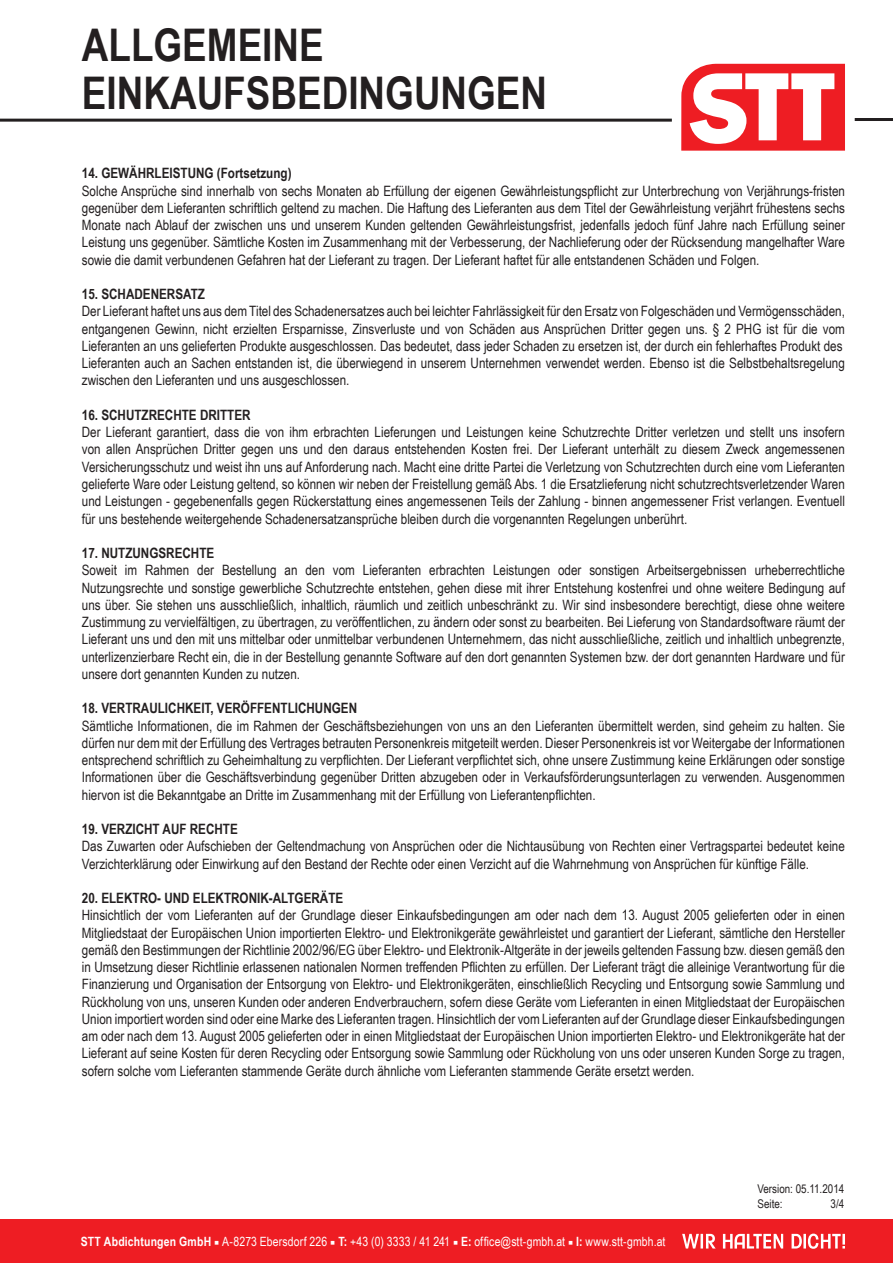
<style>
.page{position:relative;width:893px;height:1263px;background:#fff}
.page>*{position:absolute;margin:0;border:0;box-sizing:border-box;transform-origin:0 0}
.t1{font:700 45px/48px "Arial Narrow";color:#231f20}
.t2{font:14.25px/17.2px "Arial Narrow";color:#231f20;text-align:justify}
.t3{font:700 14.25px "Arial Narrow";color:#231f20}
.t4{font:12.75px "Arial Narrow";letter-spacing:.01em;color:#fff}
.t5{font:12px/15px "Arial Narrow";color:#231f20}
.s1{font-weight:700}
.s2{font-family:"Minion Pro"}
</style>
<div class="page">
<hr style="left:0;top:119px;width:672px;height:3px;background:#231f20">
<hr style="left:855px;top:118px;width:38px;height:3px;background:#231f20">
<svg style="left:681px;top:64px;width:164px;height:87px"></svg>
<div style="left:0;top:1219px;width:893px;height:44px;background:#ee1d23"></div>
<svg style="left:682px;top:1233px;width:163px;height:16px"></svg>
<h1 class="t1" style="left:82px;top:18px;width:467px">ALLGEMEINE<br>EINKAUFSBEDINGUNGEN</h1>
<p class="t3" style="left:82px;top:163px;width:211px">14. GEWÄHRLEISTUNG (Fortsetzung)</p>
<p class="t2" style="left:82px;top:181px;width:765px">Solche Ansprüche sind innerhalb von sechs Monaten ab Erfüllung der eigenen Gewährleistungspflicht zur Unterbrechung von Verjährungs-fristen gegenüber dem Lieferanten schriftlich geltend zu machen. Die Haftung des Lieferanten aus dem Titel der Gewährleistung verjährt frühestens sechs Monate nach Ablauf der zwischen uns und unserem Kunden geltenden Gewährleistungsfrist, jedenfalls jedoch fünf Jahre nach Erfüllung seiner Leistung uns gegenüber. Sämtliche Kosten im Zusammenhang mit der Verbesserung, der Nachlieferung oder der Rücksendung mangelhafter Ware sowie die damit verbundenen Gefahren hat der Lieferant zu tragen. Der Lieferant haftet für alle entstandenen Schäden und Folgen.</p>
<p class="t3" style="left:82px;top:283px;width:125px">15. SCHADENERSATZ</p>
<p class="t2" style="left:82px;top:302px;width:765px;text-align:left">Der Lieferant haftet uns aus dem Titel des Schadenersatzes auch bei leichter Fahrlässigkeit für den Ersatz von Folgeschäden und Vermögensschäden, entgangenen Gewinn, nicht erzielten Ersparnisse, Zinsverluste und von Schäden aus Ansprüchen Dritter gegen uns. § 2 PHG ist für die vom Lieferanten an uns gelieferten Produkte ausgeschlossen. Das bedeutet, dass jeder Schaden zu ersetzen ist, der durch ein fehlerhaftes Produkt des Lieferanten auch an Sachen entstanden ist, die überwiegend in unserem Unternehmen verwendet werden. Ebenso ist die Selbstbehaltsregelung zwischen den Lieferanten und uns ausgeschlossen.</p>
<p class="t3" style="left:82px;top:404px;width:170px">16. SCHUTZRECHTE DRITTER</p>
<p class="t2" style="left:82px;top:423px;width:765px">Der Lieferant garantiert, dass die von ihm erbrachten Lieferungen und Leistungen keine Schutzrechte Dritter verletzen und stellt uns insofern von allen Ansprüchen Dritter gegen uns und den daraus entstehenden Kosten frei. Der Lieferant unterhält zu diesem Zweck angemessenen Versicherungsschutz und weist ihn uns auf Anforderung nach. Macht eine dritte Partei die Verletzung von Schutzrechten durch eine vom Lieferanten gelieferte Ware oder Leistung geltend, so können wir neben der Freistellung gemäß Abs. 1 die Ersatzlieferung nicht schutzrechtsverletzender Waren und Leistungen - gegebenenfalls gegen Rückerstattung eines angemessenen Teils der Zahlung - binnen angemessener Frist verlangen. Eventuell für uns bestehende weitergehende Schadenersatzansprüche bleiben durch die vorgenannten Regelungen unberührt.</p>
<p class="t3" style="left:82px;top:542px;width:134px">17. NUTZUNGSRECHTE</p>
<p class="t2" style="left:82px;top:561px;width:765px">Soweit im Rahmen der Bestellung an den vom Lieferanten erbrachten Leistungen oder sonstigen Arbeitsergebnissen urheberrechtliche Nutzungsrechte und sonstige gewerbliche Schutzrechte entstehen, gehen diese mit ihrer Entstehung kostenfrei und ohne weitere Bedingung auf uns über. Sie stehen uns ausschließlich, inhaltlich, räumlich und zeitlich unbeschränkt zu. Wir sind insbesondere berechtigt, diese ohne weitere Zustimmung zu vervielfältigen, zu übertragen, zu veröffentlichen, zu ändern oder sonst zu bearbeiten. Bei Lieferung von Standardsoftware räumt der Lieferant uns und den mit uns mittelbar oder unmittelbar verbundenen Unternehmern, das nicht ausschließliche, zeitlich und inhaltlich unbegrenzte, unterlizenzierbare Recht ein, die in der Bestellung genannte Software auf den dort genannten Systemen bzw. der dort genannten Hardware und für unsere dort genannten Kunden zu nutzen.</p>
<p class="t3" style="left:82px;top:697px;width:277px">18. VERTRAULICHKEIT, VERÖFFENTLICHUNGEN</p>
<p class="t2" style="left:82px;top:716px;width:765px">Sämtliche Informationen, die im Rahmen der Geschäftsbeziehungen von uns an den Lieferanten übermittelt werden, sind geheim zu halten. Sie dürfen nur dem mit der Erfüllung des Vertrages betrauten Personenkreis mitgeteilt werden. Dieser Personenkreis ist vor Weitergabe der Informationen entsprechend schriftlich zu Geheimhaltung zu verpflichten. Der Lieferant verpflichtet sich, ohne unsere Zustimmung keine Erklärungen oder sonstige Informationen über die Geschäftsverbindung gegenüber Dritten abzugeben oder in Verkaufsförderungsunterlagen zu verwenden. Ausgenommen hiervon ist die Bekanntgabe an Dritte im Zusammenhang mit der Erfüllung von Lieferantenpflichten.</p>
<p class="t3" style="left:82px;top:818px;width:158px">19. VERZICHT AUF RECHTE</p>
<p class="t2" style="left:82px;top:837px;width:765px">Das Zuwarten oder Aufschieben der Geltendmachung von Ansprüchen oder die Nichtausübung von Rechten einer Vertragspartei bedeutet keine<br>Verzichterklärung oder Einwirkung auf den Bestand der Rechte oder einen Verzicht auf die Wahrnehmung von Ansprüchen für künftige Fälle.</p>
<p class="t3" style="left:82px;top:887px;width:263px">20. ELEKTRO- UND ELEKTRONIK-ALTGERÄTE</p>
<p class="t2" style="left:82px;top:906px;width:765px">Hinsichtlich der vom Lieferanten auf der Grundlage dieser Einkaufsbedingungen am oder nach dem 13. August 2005 gelieferten oder in einen Mitgliedstaat der Europäischen Union importierten Elektro- und Elektronikgeräte gewährleistet und garantiert der Lieferant, sämtliche den Hersteller gemäß den Bestimmungen der Richtlinie 2002/96/EG über Elektro- und Elektronik-Altgeräte in der jeweils geltenden Fassung bzw. diesen gemäß den in Umsetzung dieser Richtlinie erlassenen nationalen Normen treffenden Pflichten zu erfüllen. Der Lieferant trägt die alleinige Verantwortung für die Finanzierung und Organisation der Entsorgung von Elektro- und Elektronikgeräten, einschließlich Recycling und Entsorgung sowie Sammlung und Rückholung von uns, unseren Kunden oder anderen Endverbrauchern, sofern diese Geräte vom Lieferanten in einen Mitgliedstaat der Europäischen Union importiert worden sind oder eine Marke des Lieferanten tragen. Hinsichtlich der vom Lieferanten auf der Grundlage dieser Einkaufsbedingungen am oder nach dem 13. August 2005 gelieferten oder in einen Mitgliedstaat der Europäischen Union importierten Elektro- und Elektronikgeräte hat der Lieferant auf seine Kosten für deren Recycling oder Entsorgung sowie Sammlung oder Rückholung von uns oder unseren Kunden Sorge zu tragen, sofern solche vom Lieferanten stammende Geräte durch ähnliche vom Lieferanten stammende Geräte ersetzt werden.</p>
<p class="t4" style="left:81px;top:1232px;width:586px"><span class="s1">STT Abdichtungen GmbH</span> <span class="s2">■</span> A-8273 Ebersdorf 226 <span class="s2">■</span> <span class="s1">T:</span> +43 (0) 3333 / 41 241 <span class="s2">■</span> <span class="s1">E:</span> office@stt-gmbh.at <span class="s2">■</span> <span class="s1">I:</span> www.stt-gmbh.at</p>
<p class="t5" style="left:757px;top:1181px;width:88px">Version: 05.11.2014<br>Seite:</p>
<p class="t5" style="left:831px;top:1196px;width:15px">3/4</p>
</div>
